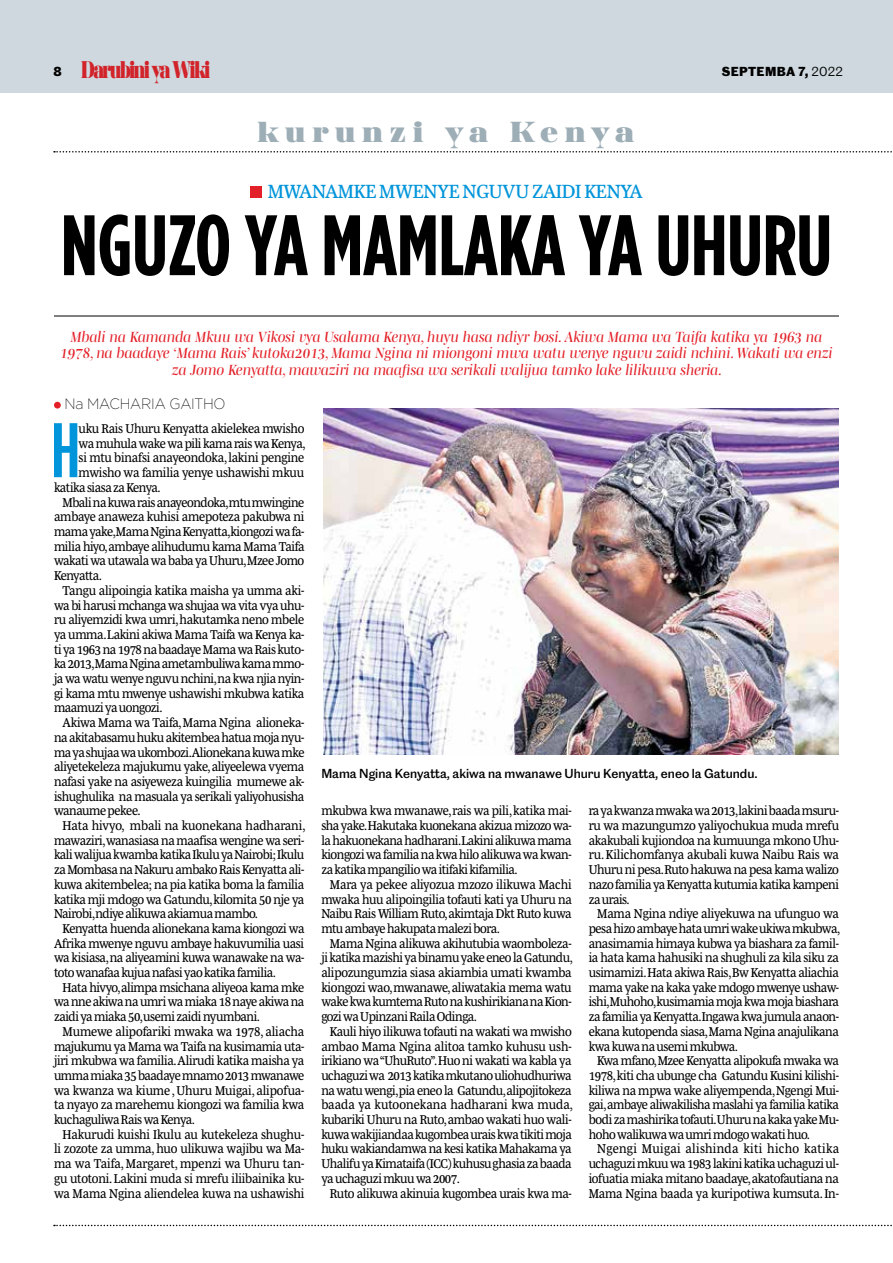
<style>
.page{position:relative;width:893px;height:1263px;background:#fff}
.page>*{position:absolute;margin:0;border:0;box-sizing:border-box;transform-origin:0 0}
.t1{font:700 85.5px "Gotham Condensed";color:#000}
.t2{font:600 71.1px "Caslon Doric Condensed";color:#0095da;scale:.95 1}
.t3{font:900 30px "AW Conqueror Pro Didot S";letter-spacing:.2em;color:#9eaeb7}
.t4{font:900 25.05px "AW Conqueror Pro Didot";letter-spacing:-.11em;color:#d2232a;scale:.67 1}
.t5{font:19.5px "Mencken Pro Text";letter-spacing:-.02em;color:#0095da}
.t6{font:italic 15px/16.5px "Mencken Pro Head";letter-spacing:-.01em;color:#e31f27;text-align:center}
.t7{font:200 15px "Gotham";letter-spacing:-.015em;color:#000;scale:.95 1}
.t8{font:13.05px/14.7px "Mencken Pro Text";letter-spacing:-.035em;color:#000;text-align:justify;scale:.95 1}
.t9{font:13.05px "Mencken Pro Text";letter-spacing:-.015em;color:#000;scale:.95 1}
.t10{font:13.05px "Mencken Pro Text";letter-spacing:-.01em;color:#000;scale:.95 1}
.t11{font:13.05px "Mencken Pro Text";letter-spacing:-.005em;color:#000;scale:.95 1}
.t12{font:500 12px "Caslon Doric";color:#000}
.t13{font:700 12px "Caslon Doric";letter-spacing:.03em;color:#000}
.s1{font-weight:400}
</style>
<div class="page">
<div style="left:0;top:0;width:893px;height:92px;background:#ced8de"></div>
<svg style="left:54px;top:1225px;width:838px;height:1px"></svg>
<div style="left:54px;top:402px;width:7px;height:7px;background:#e31f27;border-radius:50%"></div>
<hr style="left:54px;top:316px;width:785px;height:1px;background:#000">
<div style="left:250px;top:186px;width:12px;height:12px;background:#e31f27"></div>
<svg style="left:54px;top:151px;width:838px;height:2px"></svg>
<img style="left:323px;top:408px;width:516px;height:347px">
<p class="t13" style="left:53px;top:62px;width:10px">8</p>
<h3 class="t4" style="left:81px;top:50px;width:195px">Darubini ya Wiki</h3>
<p class="t13" style="left:722px;top:62px;width:123px">SEPTEMBA 7, <span class="s1">2022</span></p>
<h3 class="t3" style="left:257px;top:108px;width:379px">kurunzi ya Kenya</h3>
<h3 class="t5" style="left:268px;top:176px;width:377px">MWANAMKE MWENYE NGUVU ZAIDI KENYA</h3>
<h1 class="t1" style="left:61px;top:195px;width:772px">NGUZO YA MAMLAKA YA UHURU</h1>
<p class="t6" style="left:60px;top:327px;width:774px">Mbali na Kamanda Mkuu wa Vikosi vya Usalama Kenya, huyu hasa ndiyr bosi. Akiwa Mama wa Taifa katika ya 1963 na<br>1978, na baadaye ‘Mama Rais’ kutoka2013, Mama Ngina ni miongoni mwa watu wenye nguvu zaidi nchini. Wakati wa enzi za Jomo Kenyatta, mawaziri na maafisa wa serikali walijua tamko lake lilikuwa sheria.</p>
<p class="t7" style="left:64px;top:394px;width:171px">Na MACHARIA GAITHO</p>
<h2 class="t2" style="left:51px;top:400px;width:32px">H</h2>
<p class="t8" style="left:79px;top:420px;width:239px">uku Rais Uhuru Kenyatta akielekea mwisho</p>
<p class="t8" style="left:79px;top:434px;width:240px">wa muhula wake wa pili kama rais wa Kenya,</p>
<p class="t9" style="left:79px;top:448px;width:239px">si mtu binafsi anayeondoka, lakini pengine</p>
<p class="t9" style="left:79px;top:462px;width:239px">mwisho wa familia yenye ushawishi mkuu</p>
<p class="t8" style="left:54px;top:478px;width:114px">katika siasa za Kenya.</p>
<p class="t8" style="left:63px;top:493px;width:256px">Mbali na kuwa rais anayeondoka,mtu mwingine</p>
<p class="t8" style="left:54px;top:508px;width:265px">ambaye anaweza kuhisi amepoteza pakubwa ni</p>
<p class="t8" style="left:54px;top:523px;width:265px">mama yake,Mama Ngina Kenyatta,kiongozi wa fa-</p>
<p class="t8" style="left:54px;top:537px;width:265px">milia hiyo,ambaye alihudumu kama Mama Taifa</p>
<p class="t8" style="left:54px;top:552px;width:265px">wakati wa utawala wa baba ya Uhuru,Mzee Jomo</p>
<p class="t8" style="left:54px;top:567px;width:52px">Kenyatta.</p>
<p class="t9" style="left:63px;top:580px;width:256px">Tangu alipoingia katika maisha ya umma aki-</p>
<p class="t8" style="left:54px;top:596px;width:265px">wa bi harusi mchanga wa shujaa wa vita vya uhu-</p>
<p class="t8" style="left:54px;top:611px;width:265px">ru aliyemzidi kwa umri, hakutamka neno mbele</p>
<p class="t8" style="left:54px;top:625px;width:265px">ya umma.Lakini akiwa Mama Taifa wa Kenya ka-</p>
<p class="t8" style="left:54px;top:640px;width:265px">ti ya 1963 na 1978 na baadaye Mama wa Rais kuto-</p>
<p class="t8" style="left:54px;top:655px;width:265px">ka 2013,Mama Ngina ametambuliwa kama mmo-</p>
<p class="t8" style="left:54px;top:670px;width:265px">ja wa watu wenye nguvu nchini,na kwa njia nyin-</p>
<p class="t8" style="left:54px;top:684px;width:265px">gi kama mtu mwenye ushawishi mkubwa katika</p>
<p class="t8" style="left:54px;top:699px;width:116px">maamuzi ya uongozi.</p>
<p class="t9" style="left:63px;top:712px;width:256px">Akiwa Mama wa Taifa, Mama Ngina alioneka-</p>
<p class="t8" style="left:54px;top:728px;width:265px">na akitabasamu huku akitembea hatua moja nyu-</p>
<p class="t8" style="left:54px;top:743px;width:265px">ma ya shujaa wa ukombozi.Alionekana kuwa mke</p>
<p class="t8" style="left:54px;top:758px;width:265px">aliyetekeleza majukumu yake, aliyeelewa vyema</p>
<p class="t8" style="left:54px;top:772px;width:265px">nafasi yake na asiyeweza kuingilia mumewe ak-</p>
<p class="t8" style="left:54px;top:787px;width:265px">ishughulika na masuala ya serikali yaliyohusisha</p>
<p class="t8" style="left:54px;top:802px;width:93px">wanaume pekee.</p>
<p class="t11" style="left:63px;top:815px;width:257px">Hata hivyo, mbali na kuonekana hadharani,</p>
<p class="t8" style="left:54px;top:831px;width:265px">mawaziri,wanasiasa na maafisa wengine wa seri-</p>
<p class="t8" style="left:54px;top:846px;width:265px">kali walijua kwamba katika Ikulu ya Nairobi; Ikulu</p>
<p class="t8" style="left:54px;top:861px;width:265px">za Mombasa na Nakuru ambako Rais Kenyatta ali-</p>
<p class="t8" style="left:54px;top:875px;width:265px">kuwa akitembelea; na pia katika boma la familia</p>
<p class="t8" style="left:54px;top:890px;width:265px">katika mji mdogo wa Gatundu, kilomita 50 nje ya</p>
<p class="t8" style="left:54px;top:905px;width:216px">Nairobi,ndiye alikuwa akiamua mambo.</p>
<p class="t8" style="left:63px;top:919px;width:256px">Kenyatta huenda alionekana kama kiongozi wa</p>
<p class="t8" style="left:54px;top:934px;width:265px">Afrika mwenye nguvu ambaye hakuvumilia uasi</p>
<p class="t8" style="left:54px;top:949px;width:265px">wa kisiasa, na aliyeamini kuwa wanawake na wa-</p>
<p class="t8" style="left:54px;top:964px;width:235px">toto wanafaa kujua nafasi yao katika familia.</p>
<p class="t8" style="left:63px;top:978px;width:256px">Hata hivyo,alimpa msichana aliyeoa kama mke</p>
<p class="t8" style="left:54px;top:993px;width:265px">wa nne akiwa na umri wa miaka 18 naye akiwa na</p>
<p class="t8" style="left:54px;top:1008px;width:218px">zaidi ya miaka 50,usemi zaidi nyumbani.</p>
<p class="t10" style="left:63px;top:1021px;width:256px">Mumewe alipofariki mwaka wa 1978, aliacha</p>
<p class="t8" style="left:54px;top:1037px;width:265px">majukumu ya Mama wa Taifa na kusimamia uta-</p>
<p class="t8" style="left:54px;top:1052px;width:265px">jiri mkubwa wa familia. Alirudi katika maisha ya</p>
<p class="t8" style="left:54px;top:1066px;width:265px">umma miaka 35 baadaye mnamo 2013 mwanawe</p>
<p class="t10" style="left:54px;top:1080px;width:265px">wa kwanza wa kiume , Uhuru Muigai, alipofua-</p>
<p class="t9" style="left:54px;top:1095px;width:265px">ta nyayo za marehemu kiongozi wa familia kwa</p>
<p class="t8" style="left:54px;top:1111px;width:150px">kuchaguliwa Rais wa Kenya.</p>
<p class="t10" style="left:63px;top:1124px;width:256px">Hakurudi kuishi Ikulu au kutekeleza shughu-</p>
<p class="t10" style="left:54px;top:1139px;width:265px">li zozote za umma, huo ulikuwa wajibu wa Ma-</p>
<p class="t11" style="left:54px;top:1153px;width:265px">ma wa Taifa, Margaret, mpenzi wa Uhuru tan-</p>
<p class="t9" style="left:54px;top:1168px;width:265px">gu utotoni. Lakini muda si mrefu iliibainika ku-</p>
<p class="t10" style="left:54px;top:1183px;width:265px">wa Mama Ngina aliendelea kuwa na ushawishi</p>
<p class="t12" style="left:321px;top:764px;width:438px">Mama Ngina Kenyatta, akiwa na mwanawe Uhuru Kenyatta, eneo la Gatundu.</p>
<p class="t8" style="left:321px;top:802px;width:265px">mkubwa kwa mwanawe, rais wa pili, katika mai&shy;sha yake.Hakutaka kuonekana akizua mizozo wa&shy;la hakuonekana hadharani.Lakini alikuwa mama kiongozi wa familia na kwa hilo alikuwa wa kwan&shy;za katika mpangilio wa itifaki kifamilia.</p>
<p class="t8" style="left:321px;top:875px;width:265px;text-indent:9px">Mara ya pekee aliyozua mzozo ilikuwa Machi mwaka huu alipoingilia tofauti kati ya Uhuru na Naibu Rais William Ruto,akimtaja Dkt Ruto kuwa mtu ambaye hakupata malezi bora.</p>
<p class="t8" style="left:321px;top:934px;width:266px;text-indent:9px">Mama Ngina alikuwa akihutubia waomboleza&shy;ji katika mazishi ya binamu yake eneo la Gatundu, alipozungumzia siasa akiambia umati kwamba kiongozi wao, mwanawe, aliwatakia mema watu wake kwa kumtema Ruto na kushirikiana na Kion&shy;gozi wa Upinzani Raila Odinga.</p>
<p class="t8" style="left:321px;top:1022px;width:266px;text-indent:9px">Kauli hiyo ilikuwa tofauti na wakati wa mwisho ambao Mama Ngina alitoa tamko kuhusu ush&shy;irikiano wa “UhuRuto”.Huo ni wakati wa kabla ya uchaguzi wa 2013 katika mkutano uliohudhuriwa na watu wengi,pia eneo la Gatundu,alipojitokeza baada ya kutoonekana hadharani kwa muda, kubariki Uhuru na Ruto, ambao wakati huo wali&shy;kuwa wakijiandaa kugombea urais kwa tikiti moja huku wakiandamwa na kesi katika Mahakama ya Uhalifu ya Kimataifa (ICC) kuhusu ghasia za baada ya uchaguzi mkuu wa 2007.</p>
<p class="t8" style="left:330px;top:1184px;width:256px">Ruto alikuwa akinuia kugombea urais kwa ma-</p>
<p class="t8" style="left:589px;top:802px;width:265px">ra ya kwanza mwaka wa 2013,lakini baada msuru&shy;ru wa mazungumzo yaliyochukua muda mrefu akakubali kujiondoa na kumuunga mkono Uhu&shy;ru. Kilichomfanya akubali kuwa Naibu Rais wa Uhuru ni pesa.Ruto hakuwa na pesa kama walizo nazo familia ya Kenyatta kutumia katika kampeni za urais.</p>
<p class="t8" style="left:589px;top:905px;width:266px;text-indent:9px">Mama Ngina ndiye aliyekuwa na ufunguo wa pesa hizo ambaye hata umri wake ukiwa mkubwa, anasimamia himaya kubwa ya biashara za famil&shy;ia hata kama hahusiki na shughuli za kila siku za usimamizi.Hata akiwa Rais,Bw Kenyatta aliachia mama yake na kaka yake mdogo mwenye ushaw&shy;ishi,Muhoho,kusimamia moja kwa moja biashara za familia ya Kenyatta.Ingawa kwa jumula anaon&shy;ekana kutopenda siasa,Mama Ngina anajulikana kwa kuwa na usemi mkubwa.</p>
<p class="t8" style="left:589px;top:1052px;width:265px;text-indent:9px">Kwa mfano,Mzee Kenyatta alipokufa mwaka wa 1978, kiti cha ubunge cha Gatundu Kusini kilishi&shy;kiliwa na mpwa wake aliyempenda, Ngengi Mui&shy;gai,ambaye aliwakilisha maslahi ya familia katika bodi za mashirika tofauti.Uhuru na kaka yake Mu&shy;hoho walikuwa wa umri mdogo wakati huo.</p>
<p class="t8" style="left:589px;top:1140px;width:265px;text-indent:9px">Ngengi Muigai alishinda kiti hicho katika uchaguzi mkuu wa 1983 lakini katika uchaguzi ul&shy;iofuatia miaka mitano baadaye,akatofautiana na Mama Ngina baada ya kuripotiwa kumsuta. In-</p>
</div>
